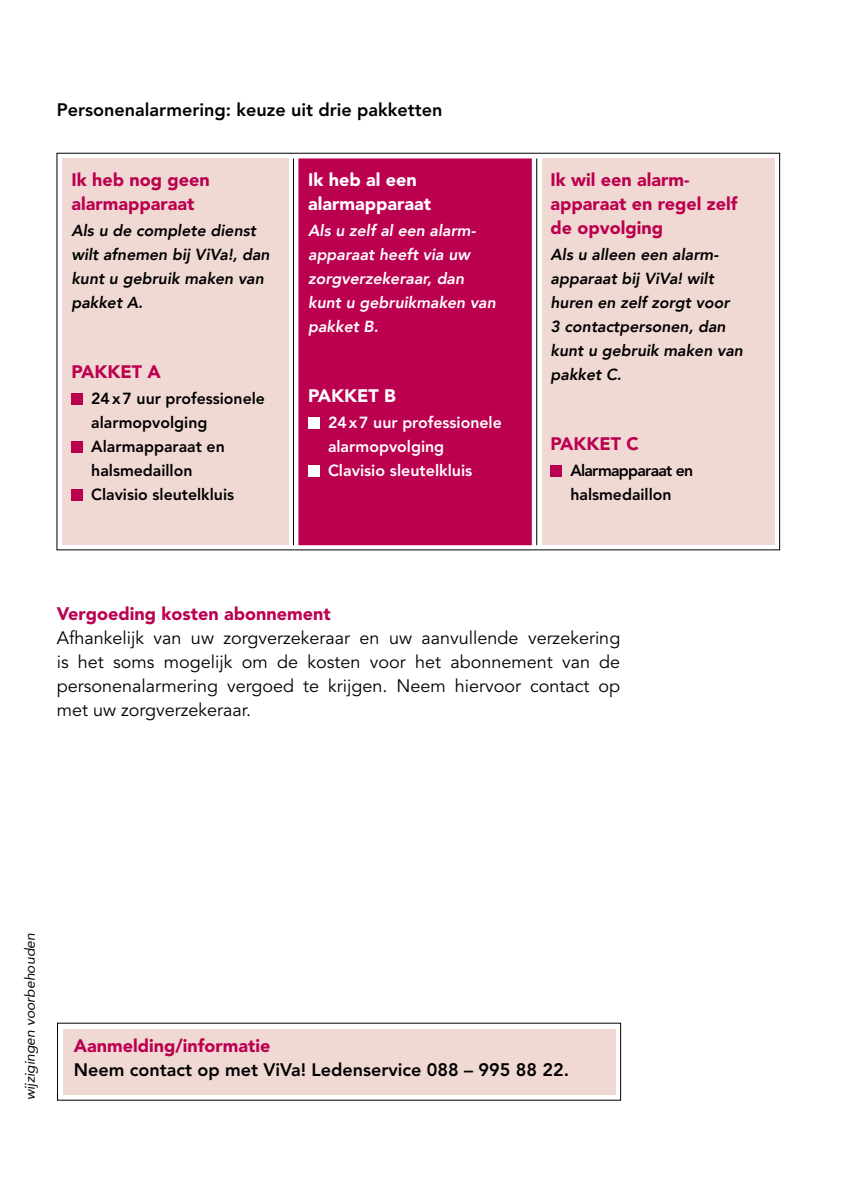
<style>
.page{position:relative;width:842px;height:1191px;background:#fff}
.page>*{position:absolute;margin:0;border:0;box-sizing:border-box;transform-origin:0 0}
.t1{font:18px/24px "Avenir LT Std";color:#000;text-align:justify}
.t2{font:900 18px/24px "Avenir LT Std";color:#bb0050}
.t3{font:800 18px "Avenir LT Std";color:#000}
.t4{font:900 18px/24px "Avenir LT Std";color:#fff}
.t5{font:italic 800 16px/24px "Avenir";color:#000}
.t6{font:italic 800 16px/24px "Avenir";color:#fff}
.t7{font:800 16px/24px "Avenir LT Std";color:#000}
.t8{font:800 16px/24px "Avenir LT Std";color:#fff}
.t9{font:800 16px/24px "Avenir LT Std";letter-spacing:-.025em;color:#000}
.t10{font:italic 14px "Avenir";color:#000}
</style>
<div class="page">
<div style="left:63px;top:1028px;width:552px;height:66px;background:#f1d9d3"></div>
<div style="left:298px;top:158px;width:234px;height:387px;background:#bb0050;border:2px solid #bb0050"></div>
<div style="left:542px;top:158px;width:232px;height:387px;background:#f1d9d3"></div>
<div style="left:62px;top:158px;width:227px;height:387px;background:#f1d9d3"></div>
<div style="left:71px;top:393px;width:12px;height:11px;background:#bb0050"></div>
<div style="left:71px;top:441px;width:12px;height:11px;background:#bb0050"></div>
<div style="left:71px;top:489px;width:12px;height:11px;background:#bb0050"></div>
<div style="left:308px;top:417px;width:11px;height:11px;background:#fff"></div>
<div style="left:308px;top:465px;width:11px;height:11px;background:#fff"></div>
<hr style="left:293px;top:158px;width:1px;height:387px;background:#000">
<hr style="left:536px;top:158px;width:1px;height:387px;background:#000">
<div style="left:550px;top:465px;width:12px;height:11px;background:#bb0050"></div>
<p class="t3" style="left:57px;top:99px;width:387px">Personenalarmering: keuze uit drie pakketten</p>
<p class="t2" style="left:71px;top:168px;width:140px">Ik heb nog geen alarmapparaat</p>
<p class="t5" style="left:71px;top:219px;width:200px">Als u de complete dienst wilt afnemen bij ViVa!, dan kunt u gebruik maken van pakket A.</p>
<p class="t2" style="left:71px;top:360px;width:91px">PAKKET A</p>
<p class="t7" style="left:91px;top:387px;width:175px">24x7 uur professionele alarmopvolging<br>Alarmapparaat en halsmedaillon<br>Clavisio sleutelkluis</p>
<p class="t4" style="left:308px;top:168px;width:124px">Ik heb al een alarmapparaat</p>
<p class="t6" style="left:308px;top:219px;width:189px">Als u zelf al een alarm&shy;apparaat heeft via uw zorgverzekeraar, dan kunt u gebruikmaken van pakket B.</p>
<p class="t4" style="left:308px;top:384px;width:89px">PAKKET B</p>
<p class="t8" style="left:328px;top:411px;width:175px">24x7 uur professionele alarmopvolging<br>Clavisio sleutelkluis</p>
<p class="t2" style="left:550px;top:168px;width:189px">Ik wil een alarm&shy;apparaat en regel zelf de opvolging</p>
<p class="t5" style="left:550px;top:243px;width:194px">Als u alleen een alarm&shy;apparaat bij ViVa! wilt huren en zelf zorgt voor<br>3 contactpersonen, dan kunt u gebruik maken van pakket C.</p>
<p class="t2" style="left:550px;top:432px;width:90px">PAKKET C</p>
<p class="t9" style="left:570px;top:459px;width:124px">Alarmapparaat en halsmedaillon</p>
<p class="t2" style="left:57px;top:602px;width:275px">Vergoeding kosten abonnement</p>
<p class="t1" style="left:57px;top:626px;width:565px">Afhankelijk van uw zorgverzekeraar en uw aanvullende verzekering is het soms mogelijk om de kosten voor het abonnement van de personenalarmering vergoed te krijgen. Neem hiervoor contact op met uw zorgverzekeraar.</p>
<p class="t10" style="left:22px;top:1100px;width:169px;rotate:-90deg">wijzigingen voorbehouden</p>
<p class="t2" style="left:74px;top:1034px;width:198px">Aanmelding/informatie</p>
<p class="t3" style="left:74px;top:1059px;width:497px">Neem contact op met ViVa! Ledenservice 088 – 995 88 22.</p>
</div>
